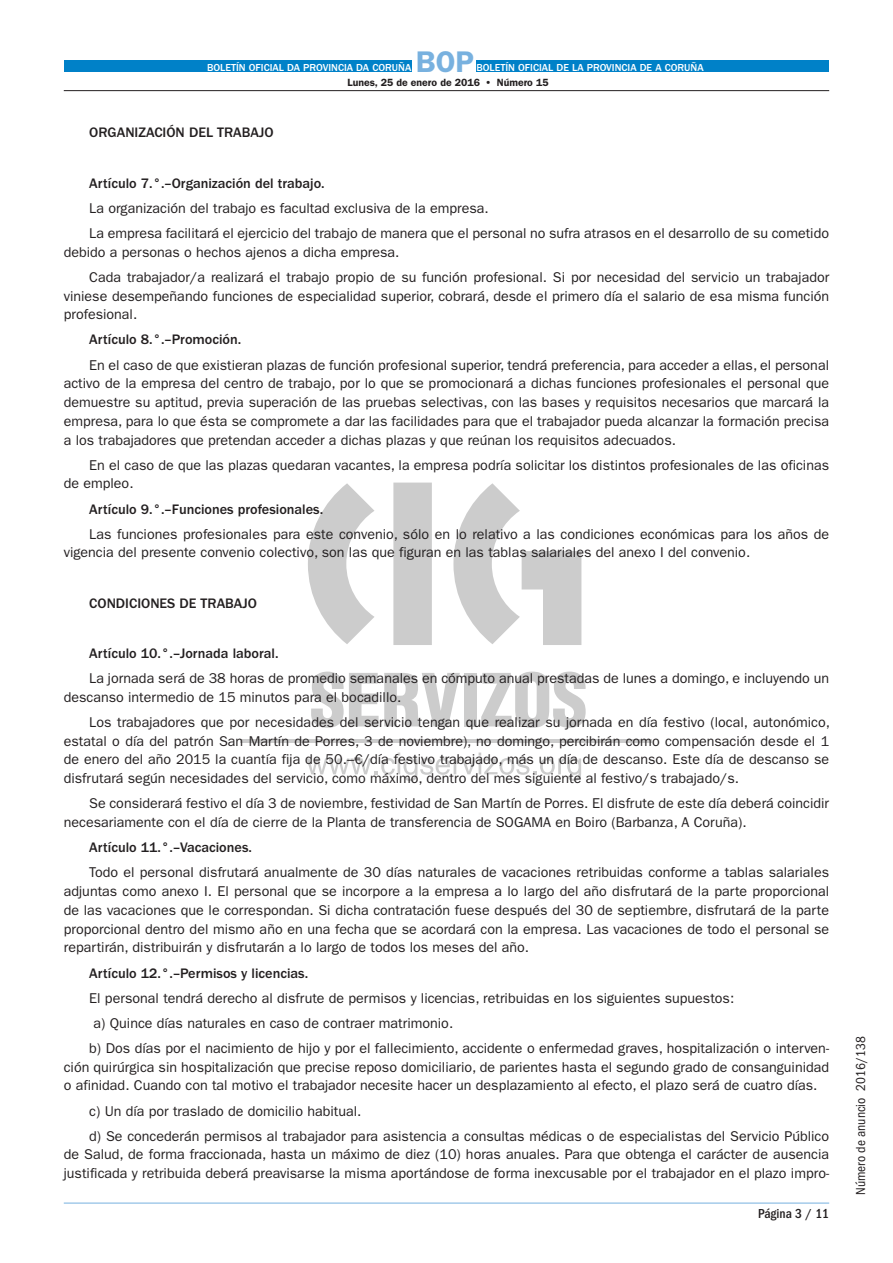
<style>
.page{position:relative;width:893px;height:1263px;background:#fff}
.page>*{position:absolute;margin:0;border:0;box-sizing:border-box;transform-origin:0 0}
.t1{font:600 30px "ITC Franklin Gothic Std";color:#78b1df}
.t2{font:14.25px/18.8px "ITC Franklin Gothic Std";color:#231f20}
.t3{font:500 14.25px "ITC Franklin Gothic Std";color:#231f20}
.t4{font:condensed 13.5px "ITC Franklin Gothic Std";color:#231f20}
.t5{font:500 condensed 13.5px "ITC Franklin Gothic Std";color:#231f20}
.t6{font:500 10.5px "ITC Franklin Gothic Std";color:#fff}
.t7{font:600 10.5px "ITC Franklin Gothic Std";color:#231f20}
</style>
<div class="page">
<svg style="left:308px;top:483px;width:273px;height:162px"></svg>
<hr style="left:240px;top:739px;width:411px;height:3px;background:#ccc">
<svg style="left:307px;top:752px;width:274px;height:29px"></svg>
<svg style="left:311px;top:672px;width:149px;height:56px"></svg>
<div style="left:464px;top:673px;width:13px;height:53px;background:#ccc"></div>
<svg style="left:481px;top:672px;width:105px;height:56px"></svg>
<div style="left:64px;top:60px;width:347px;height:12px;background:#0081c8"></div>
<div style="left:476px;top:60px;width:353px;height:12px;background:#0081c8"></div>
<hr style="left:64px;top:90px;width:765px;height:1px;background:#231f20">
<hr style="left:64px;top:1203px;width:765px;height:1px;background:#76b1df">
<p class="t6" style="left:207px;top:62px;width:206px">BOLETÍN OFICIAL DA PROVINCIA DA CORUÑA</p>
<h1 class="t1" style="left:416px;top:44px;width:60px">BOP</h1>
<p class="t6" style="left:476px;top:62px;width:229px">BOLETÍN OFICIAL DE LA PROVINCIA DE A CORUÑA</p>
<p class="t7" style="left:347px;top:76px;width:203px">Lunes, 25 de enero de 2016 • Número 15</p>
<p class="t3" style="left:89px;top:125px;width:186px">ORGANIZACIÓN DEL TRABAJO</p>
<p class="t3" style="left:89px;top:175px;width:237px">Artículo 7.°.–Organización del trabajo.</p>
<p class="t2" style="left:89px;top:195px;width:741px;line-height:25px">La organización del trabajo es facultad exclusiva de la empresa.<br>La empresa facilitará el ejercicio del trabajo de manera que el personal no sufra atrasos en el desarrollo de su cometido</p>
<p class="t2" style="left:89px;top:239px;width:741px;line-height:25px;text-indent:-26px">debido a personas o hechos ajenos a dicha empresa.<br>Cada trabajador/a realizará el trabajo propio de su función profesional. Si por necesidad del servicio un trabajador</p>
<p class="t2" style="left:64px;top:286px;width:767px">viniese desempeñando funciones de especialidad superior, cobrará, desde el primero día el salario de esa misma función profesional.</p>
<p class="t3" style="left:89px;top:332px;width:154px">Artículo 8.°.–Promoción.</p>
<p class="t2" style="left:64px;top:355px;width:767px;text-align:justify;text-indent:26px">En el caso de que existieran plazas de función profesional superior, tendrá preferencia, para acceder a ellas, el personal activo de la empresa del centro de trabajo, por lo que se promocionará a dichas funciones profesionales el personal que demuestre su aptitud, previa superación de las pruebas selectivas, con las bases y requisitos necesarios que marcará la empresa, para lo que ésta se compromete a dar las facilidades para que el trabajador pueda alcanzar la formación precisa a los trabajadores que pretendan acceder a dichas plazas y que reúnan los requisitos adecuados.</p>
<p class="t2" style="left:64px;top:455px;width:767px;text-indent:26px">En el caso de que las plazas quedaran vacantes, la empresa podría solicitar los distintos profesionales de las oficinas de empleo.</p>
<p class="t3" style="left:89px;top:501px;width:235px">Artículo 9.°.–Funciones profesionales.</p>
<p class="t2" style="left:64px;top:524px;width:767px;text-indent:26px">Las funciones profesionales para este convenio, sólo en lo relativo a las condiciones económicas para los años de vigencia del presente convenio colectivo, son las que figuran en las tablas salariales del anexo I del convenio.</p>
<p class="t3" style="left:89px;top:595px;width:169px">CONDICIONES DE TRABAJO</p>
<p class="t3" style="left:89px;top:645px;width:191px">Artículo 10.°.–Jornada laboral.</p>
<p class="t2" style="left:64px;top:669px;width:767px;text-indent:26px">La jornada será de 38 horas de promedio semanales en cómputo anual prestadas de lunes a domingo, e incluyendo un descanso intermedio de 15 minutos para el bocadillo.</p>
<p class="t2" style="left:64px;top:713px;width:768px;text-align:justify;text-indent:26px">Los trabajadores que por necesidades del servicio tengan que realizar su jornada en día festivo (local, autonómico, estatal o día del patrón San Martín de Porres, 3 de noviembre), no domingo, percibirán como compensación desde el 1 de enero del año 2015 la cuantía fija de 50.–€/día festivo trabajado, más un día de descanso. Este día de descanso se disfrutará según necesidades del servicio, como máximo, dentro del mes siguiente al festivo/s trabajado/s.</p>
<p class="t2" style="left:64px;top:794px;width:767px;text-indent:26px">Se considerará festivo el día 3 de noviembre, festividad de San Martín de Porres. El disfrute de este día deberá coincidir necesariamente con el día de cierre de la Planta de transferencia de SOGAMA en Boiro (Barbanza, A Coruña).</p>
<p class="t3" style="left:89px;top:839px;width:164px">Artículo 11.°.–Vacaciones.</p>
<p class="t2" style="left:64px;top:863px;width:767px;text-align:justify;text-indent:26px">Todo el personal disfrutará anualmente de 30 días naturales de vacaciones retribuidas conforme a tablas salariales adjuntas como anexo I. El personal que se incorpore a la empresa a lo largo del año disfrutará de la parte proporcional de las vacaciones que le correspondan. Si dicha contratación fuese después del 30 de septiembre, disfrutará de la parte proporcional dentro del mismo año en una fecha que se acordará con la empresa. Las vacaciones de todo el personal se repartirán, distribuirán y disfrutarán a lo largo de todos los meses del año.</p>
<p class="t3" style="left:89px;top:965px;width:220px">Artículo 12.°.–Permisos y licencias.</p>
<p class="t2" style="left:89px;top:985px;width:741px;line-height:25px">El personal tendrá derecho al disfrute de permisos y licencias, retribuidas en los siguientes supuestos:<br>a) Quince días naturales en caso de contraer matrimonio.<br>b) Dos días por el nacimiento de hijo y por el fallecimiento, accidente o enfermedad graves, hospitalización o interven-</p>
<p class="t2" style="left:64px;top:1057px;width:767px">ción quirúrgica sin hospitalización que precise reposo domiciliario, de parientes hasta el segundo grado de consanguinidad o afinidad. Cuando con tal motivo el trabajador necesite hacer un desplazamiento al efecto, el plazo será de cuatro días.</p>
<p class="t2" style="left:89px;top:1098px;width:741px;line-height:25px">c) Un día por traslado de domicilio habitual.<br>d) Se concederán permisos al trabajador para asistencia a consultas médicas o de especialistas del Servicio Público</p>
<p class="t2" style="left:64px;top:1145px;width:767px">de Salud, de forma fraccionada, hasta un máximo de diez (10) horas anuales. Para que obtenga el carácter de ausencia justificada y retribuida deberá preavisarse la misma aportándose de forma inexcusable por el trabajador en el plazo impro-</p>
<p class="t5" style="left:758px;top:1206px;width:73px">Página 3 / 11</p>
<p class="t4" style="left:853px;top:1195px;width:160px;rotate:-90deg">Número de anuncio 2016/138</p>
</div>
